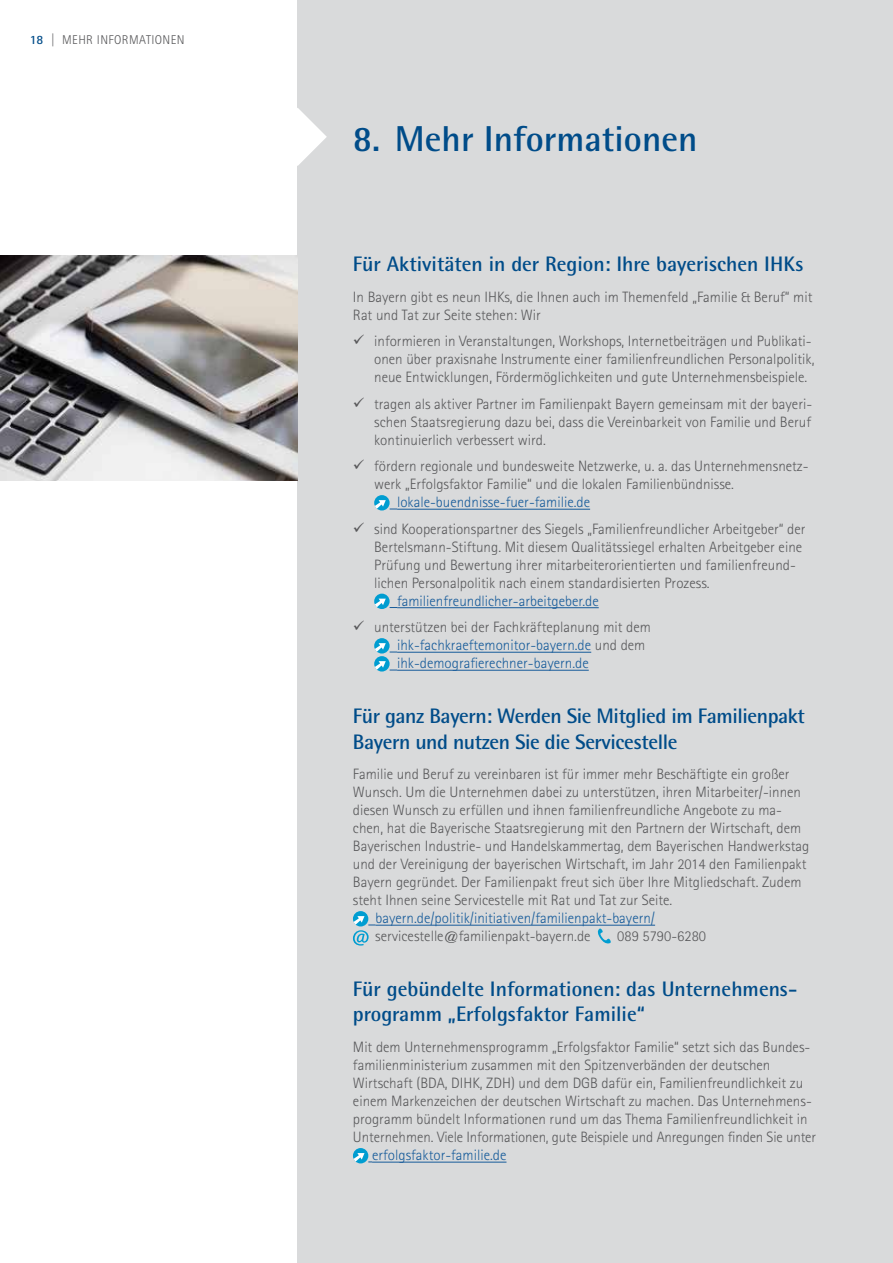
<style>
.page{position:relative;width:893px;height:1263px;background:#fff}
.page>*{position:absolute;margin:0;border:0;box-sizing:border-box;transform-origin:0 0}
.t1{font:700 36px "Agfa Rotis Semisans";color:#004c89}
.t2{font:700 21px/25.2px "Agfa Rotis Semisans";color:#004c89}
.t3{font:700 21px/25.2px "Agfa Rotis Semisans";letter-spacing:-.02em;color:#004c89}
.t4{font:300 15px/18px "Agfa Rotis Sans Serif";color:#58585a}
.t5{font:300 15px/18px "Agfa Rotis Sans Serif";color:#165b9a}
.t6{font:300 12.75px "Agfa Rotis Sans Serif";letter-spacing:.03em;color:#58585a}
.s1{font-weight:700;color:#004c89}
.s2{color:#58585a}
</style>
<div class="page">
<div style="left:298px;top:0;width:595px;height:1263px;background:#d9dadb"></div>
<hr style="left:397px;top:509px;width:193px;height:1px;background:#165b9a">
<hr style="left:397px;top:607px;width:202px;height:1px;background:#165b9a">
<hr style="left:397px;top:652px;width:194px;height:1px;background:#165b9a">
<hr style="left:397px;top:670px;width:192px;height:1px;background:#165b9a">
<hr style="left:375px;top:925px;width:280px;height:1px;background:#165b9a">
<hr style="left:372px;top:1162px;width:134px;height:1px;background:#165b9a">
<svg style="left:374px;top:495px;width:16px;height:15px"></svg>
<svg style="left:375px;top:500px;width:22px;height:10px"></svg>
<svg style="left:374px;top:594px;width:16px;height:15px"></svg>
<svg style="left:375px;top:599px;width:22px;height:9px"></svg>
<svg style="left:374px;top:638px;width:16px;height:15px"></svg>
<svg style="left:375px;top:643px;width:22px;height:10px"></svg>
<svg style="left:374px;top:656px;width:16px;height:15px"></svg>
<svg style="left:375px;top:661px;width:22px;height:10px"></svg>
<div style="left:353px;top:911px;width:15px;height:15px;background:#009dd1;border-radius:50%"></div>
<svg style="left:353px;top:916px;width:22px;height:29px"></svg>
<svg style="left:597px;top:928px;width:14px;height:15px"></svg>
<div style="left:353px;top:1148px;width:15px;height:15px;background:#009dd1;border-radius:50%"></div>
<svg style="left:354px;top:1153px;width:18px;height:9px"></svg>
<img style="left:0;top:255px;width:298px;height:225px">
<svg style="left:298px;top:108px;width:29px;height:57px"></svg>
<p class="t6" style="left:30px;top:32px;width:156px"><span class="s1">18</span> | MEHR INFORMATIONEN</p>
<h1 class="t1" style="left:353px;top:116px;width:346px">8. Mehr Informationen</h1>
<h2 class="t2" style="left:353px;top:251px;width:452px">Für Aktivitäten in der Region: Ihre bayerischen IHKs</h2>
<p class="t4" style="left:353px;top:288px;width:461px">In Bayern gibt es neun IHKs, die Ihnen auch im Themenfeld „Familie &amp; Beruf“ mit<br>Rat und Tat zur Seite stehen: Wir</p>
<p class="t4" style="left:374px;top:332px;width:442px;text-indent:-21px">✓ informieren in Veranstaltungen, Workshops, Internetbeiträgen und Publikati&shy;onen über praxisnahe Instrumente einer familienfreundlichen Personalpolitik, neue Entwicklungen, Fördermöglichkeiten und gute Unternehmensbeispiele.</p>
<p class="t4" style="left:374px;top:395px;width:440px;text-align:justify;text-indent:-21px">✓ tragen als aktiver Partner im Familienpakt Bayern gemeinsam mit der bayeri&shy;schen Staatsregierung dazu bei, dass die Vereinbarkeit von Familie und Beruf kontinuierlich verbessert wird.</p>
<p class="t4" style="left:374px;top:457px;width:436px;text-indent:-21px">✓ fördern regionale und bundesweite Netzwerke, u. a. das Unternehmensnetz&shy;werk „Erfolgsfaktor Familie“ und die lokalen Familienbündnisse.</p>
<p class="t5" style="left:397px;top:493px;width:195px">lokale-buendnisse-fuer-familie.de</p>
<p class="t4" style="left:374px;top:520px;width:433px;text-indent:-21px">✓ sind Kooperationspartner des Siegels „Familienfreundlicher Arbeitgeber“ der Bertelsmann-Stiftung. Mit diesem Qualitätssiegel erhalten Arbeitgeber eine Prüfung und Bewertung ihrer mitarbeiterorientierten und familienfreund&shy;lichen Personalpolitik nach einem standardisierten Prozess.</p>
<p class="t5" style="left:397px;top:592px;width:203px">familienfreundlicher-arbeitgeber.de</p>
<p class="t5" style="left:397px;top:618px;width:255px;text-indent:-44px"><span class="s2">✓ unterstützen bei der Fachkräfteplanung mit dem </span>ihk-fachkraeftemonitor-bayern.de <span class="s2">und dem </span>ihk-demografierechner-bayern.de</p>
<h2 class="t3" style="left:353px;top:703px;width:453px">Für ganz Bayern: Werden Sie Mitglied im Familienpakt<br>Bayern und nutzen Sie die Servicestelle</h2>
<p class="t4" style="left:353px;top:765px;width:458px">Familie und Beruf zu vereinbaren ist für immer mehr Beschäftigte ein großer Wunsch. Um die Unternehmen dabei zu unterstützen, ihren Mitarbeiter/-innen diesen Wunsch zu erfüllen und ihnen familienfreundliche Angebote zu ma&shy;chen, hat die Bayerische Staatsregierung mit den Partnern der Wirtschaft, dem Bayerischen Industrie- und Handelskammertag, dem Bayerischen Handwerkstag und der Vereinigung der bayerischen Wirtschaft, im Jahr 2014 den Familienpakt Bayern gegründet. Der Familienpakt freut sich über Ihre Mitgliedschaft. Zudem steht Ihnen seine Servicestelle mit Rat und Tat zur Seite.</p>
<p class="t5" style="left:375px;top:909px;width:281px">bayern.de/politik/initiativen/familienpakt-bayern/</p>
<p class="t4" style="left:375px;top:927px;width:217px">servicestelle@familienpakt-bayern.de</p>
<p class="t4" style="left:617px;top:927px;width:90px">089 5790-6280</p>
<h2 class="t2" style="left:353px;top:976px;width:446px">Für gebündelte Informationen: das Unternehmens&shy;programm „Erfolgsfaktor Familie“</h2>
<p class="t4" style="left:353px;top:1038px;width:465px">Mit dem Unternehmensprogramm „Erfolgsfaktor Familie“ setzt sich das Bundes&shy;familienministerium zusammen mit den Spitzenverbänden der deutschen Wirtschaft (BDA, DIHK, ZDH) und dem DGB dafür ein, Familienfreundlichkeit zu einem Markenzeichen der deutschen Wirtschaft zu machen. Das Unternehmens&shy;programm bündelt Informationen rund um das Thema Familienfreundlichkeit in Unternehmen. Viele Informationen, gute Beispiele und Anregungen finden Sie unter</p>
<p class="t5" style="left:372px;top:1146px;width:136px">erfolgsfaktor-familie.de</p>
</div>
